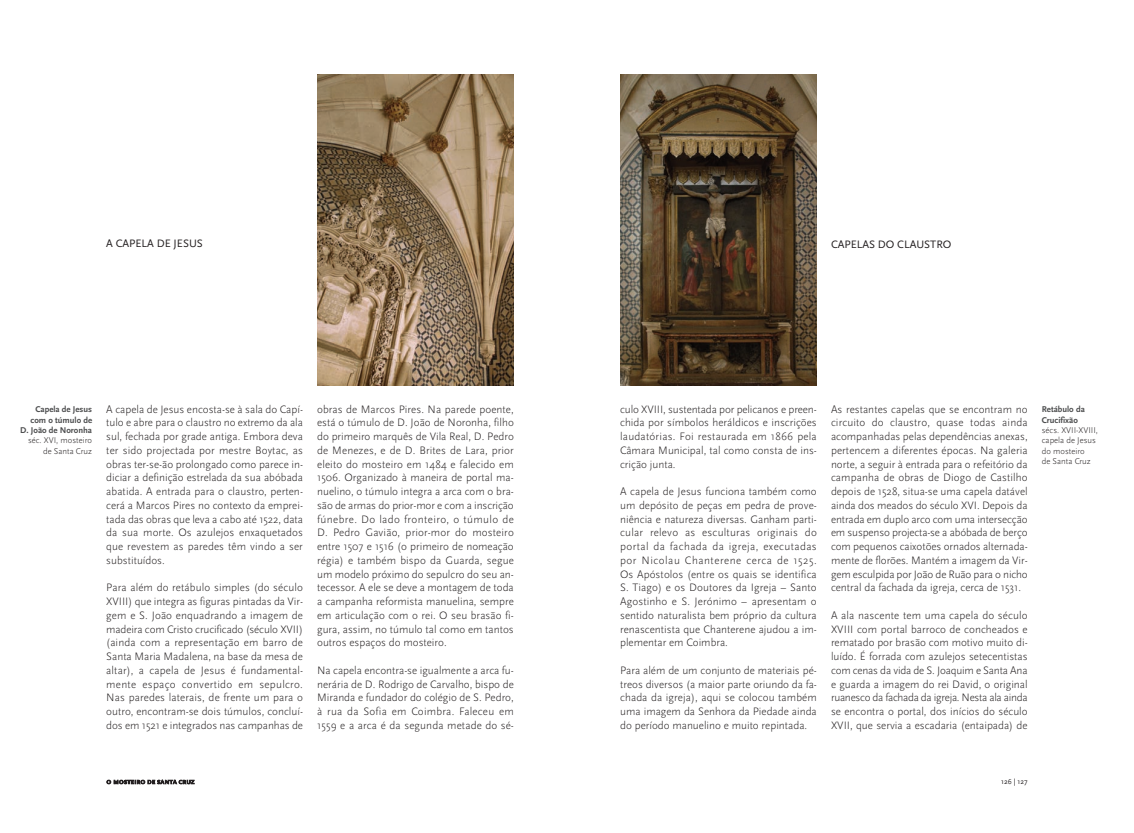
<style>
.page{position:relative;width:1134px;height:833px;background:#fff}
.page>*{position:absolute;margin:0;border:0;box-sizing:border-box;transform-origin:0 0}
.t1{font:300 11.25px/13.8px "Scala Sans";color:#231f20;text-align:justify}
.t2{font:11.25px "Scala Sans";color:#231f20}
.t3{font:300 8.75px/10.4px "Scala Sans";color:#231f20}
.t4{font:700 8.75px/10.4px "Scala Sans";color:#4b4c4d}
.t5{font:7.5px "Scala Sans LF Caps";color:#231f20}
.t6{font:7.5px "Scala Sans";color:#231f20}
</style>
<div class="page">
<img style="left:620px;top:74px;width:197px;height:311px">
<img style="left:317px;top:74px;width:197px;height:311px">
<p class="t2" style="left:106px;top:240px;width:98px">A CAPELA DE JESUS</p>
<p class="t2" style="left:831px;top:240px;width:122px">CAPELAS DO CLAUSTRO</p>
<p class="t4" style="left:20px;top:404px;width:73px;text-align:right">Capela de Jesus com o túmulo de<br>D. João de Noronha</p>
<p class="t3" style="left:28px;top:436px;width:66px;text-align:right">séc. XVI, mosteiro de Santa Cruz</p>
<p class="t1" style="left:106px;top:403px;width:198px">A capela de Jesus encosta-se à sala do Capí&shy;tulo e abre para o claustro no extremo da ala sul, fechada por grade antiga. Embora deva ter sido projectada por mestre Boytac, as obras ter-se-ão prolongado como parece in&shy;diciar a definição estrelada da sua abóbada abatida. A entrada para o claustro, perten&shy;cerá a Marcos Pires no contexto da emprei&shy;tada das obras que leva a cabo até 1522, data da sua morte. Os azulejos enxaquetados que revestem as paredes têm vindo a ser substituídos.</p>
<p class="t1" style="left:106px;top:582px;width:198px">Para além do retábulo simples (do século XVIII) que integra as figuras pintadas da Vir&shy;gem e S. João enquadrando a imagem de madeira com Cristo crucificado (século XVII) (ainda com a representação em barro de Santa Maria Madalena, na base da mesa de altar), a capela de Jesus é fundamental&shy;mente espaço convertido em sepulcro.<br>Nas paredes laterais, de frente um para o outro, encontram-se dois túmulos, concluí&shy;dos em 1521 e integrados nas campanhas de</p>
<p class="t1" style="left:317px;top:403px;width:198px">obras de Marcos Pires. Na parede poente, está o túmulo de D. João de Noronha, filho do primeiro marquês de Vila Real, D. Pedro de Menezes, e de D. Brites de Lara, prior eleito do mosteiro em 1484 e falecido em 1506. Organizado à maneira de portal ma&shy;nuelino, o túmulo integra a arca com o bra&shy;são de armas do prior-mor e com a inscrição fúnebre. Do lado fronteiro, o túmulo de D. Pedro Gavião, prior-mor do mosteiro entre 1507 e 1516 (o primeiro de nomeação régia) e também bispo da Guarda, segue um modelo próximo do sepulcro do seu an&shy;tecessor. A ele se deve a montagem de toda a campanha reformista manuelina, sempre em articulação com o rei. O seu brasão fi&shy;gura, assim, no túmulo tal como em tantos outros espaços do mosteiro.</p>
<p class="t1" style="left:317px;top:664px;width:198px">Na capela encontra-se igualmente a arca fu&shy;nerária de D. Rodrigo de Carvalho, bispo de Miranda e fundador do colégio de S. Pedro, à rua da Sofia em Coimbra. Faleceu em 1559 e a arca é da segunda metade do sé-</p>
<p class="t5" style="left:106px;top:779px;width:90px">o mosteiro de santa cruz</p>
<p class="t1" style="left:620px;top:403px;width:198px">culo XVIII, sustentada por pelicanos e preen&shy;chida por símbolos heráldicos e inscrições laudatórias. Foi restaurada em 1866 pela Câmara Municipal, tal como consta de ins&shy;crição junta.</p>
<p class="t1" style="left:620px;top:486px;width:198px">A capela de Jesus funciona também como um depósito de peças em pedra de prove&shy;niência e natureza diversas. Ganham parti&shy;cular relevo as esculturas originais do portal da fachada da igreja, executadas por Nicolau Chanterene cerca de 1525.<br>Os Apóstolos (entre os quais se identifica S. Tiago) e os Doutores da Igreja – Santo Agostinho e S. Jerónimo – apresentam o sentido naturalista bem próprio da cultura renascentista que Chanterene ajudou a im&shy;plementar em Coimbra.</p>
<p class="t1" style="left:620px;top:664px;width:198px">Para além de um conjunto de materiais pé&shy;treos diversos (a maior parte oriundo da fa&shy;chada da igreja), aqui se colocou também uma imagem da Senhora da Piedade ainda do período manuelino e muito repintada.</p>
<p class="t1" style="left:831px;top:403px;width:198px">As restantes capelas que se encontram no circuito do claustro, quase todas ainda acompanhadas pelas dependências anexas, pertencem a diferentes épocas. Na galeria norte, a seguir à entrada para o refeitório da campanha de obras de Diogo de Castilho depois de 1528, situa-se uma capela datável ainda dos meados do século XVI. Depois da entrada em duplo arco com uma intersecção em suspenso projecta-se a abóbada de berço com pequenos caixotões ornados alternada&shy;mente de florões. Mantém a imagem da Vir&shy;gem esculpida por João de Ruão para o nicho central da fachada da igreja, cerca de 1531.</p>
<p class="t1" style="left:831px;top:609px;width:198px">A ala nascente tem uma capela do século XVIII com portal barroco de concheados e rematado por brasão com motivo muito di&shy;luído. É forrada com azulejos setecentistas com cenas da vida de S. Joaquim e Santa Ana e guarda a imagem do rei David, o original ruanesco da fachada da igreja. Nesta ala ainda se encontra o portal, dos inícios do século XVII, que servia a escadaria (entaipada) de</p>
<p class="t4" style="left:1042px;top:404px;width:44px">Retábulo da<br>Crucifixão</p>
<p class="t3" style="left:1042px;top:426px;width:58px">sécs. XVII-XVIII, capela de Jesus do mosteiro<br>de Santa Cruz</p>
<p class="t6" style="left:1001px;top:779px;width:28px">126 | 127</p>
</div>
